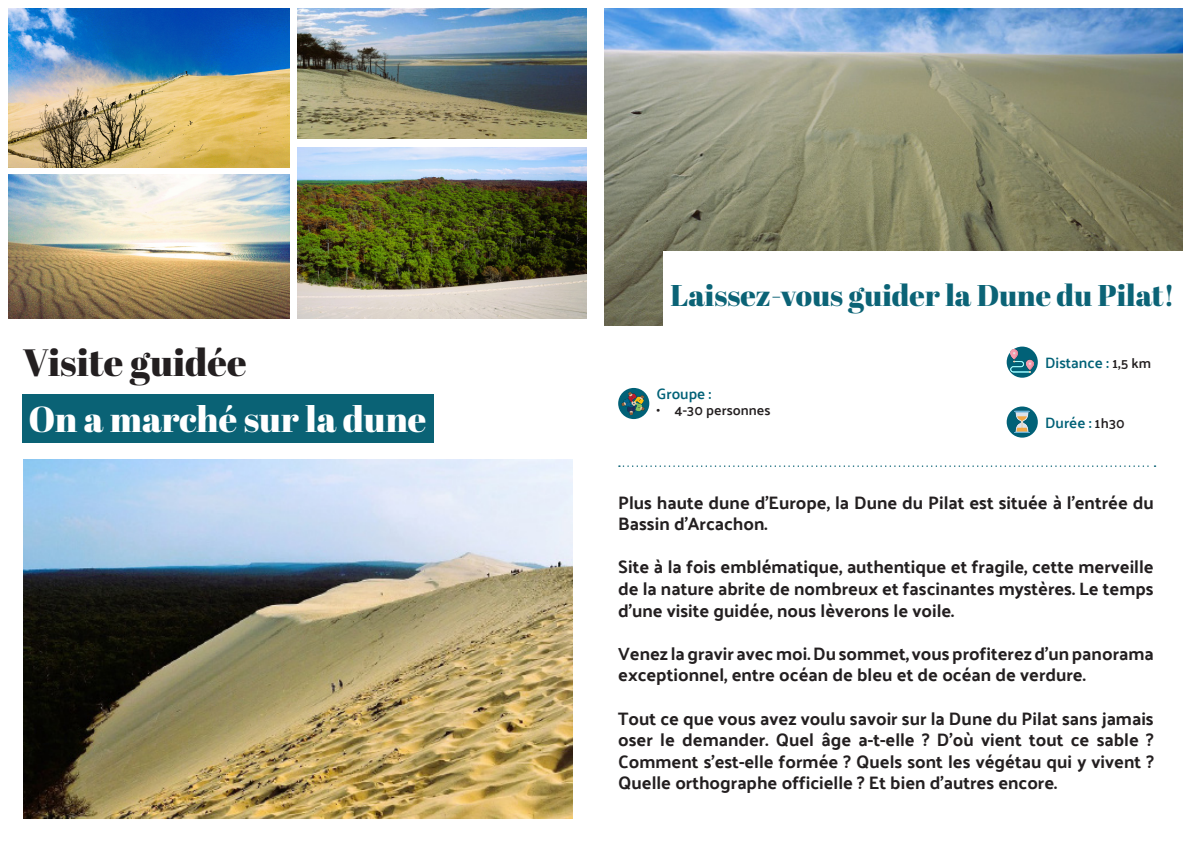
<style>
.page{position:relative;width:1191px;height:842px;background:#fff}
.page>*{position:absolute;margin:0;border:0;box-sizing:border-box;transform-origin:0 0}
.t1{font:38px "Abril Fatface";color:#231f20}
.t2{font:36px "Abril Fatface";color:#fff}
.t3{font:30px "Abril Fatface";color:#0b6376}
.t4{font:700 18px/21.6px "Palanquin";color:#231f20}
.t5{font:600 15px "Palanquin";color:#016177}
.t6{font:600 14px "Palanquin";color:#231f20}
.s1{font-size:14px;color:#231f20}
</style>
<div class="page">
<img style="left:9px;top:9px;width:280px;height:158px">
<img style="left:9px;top:174px;width:280px;height:145px">
<img style="left:298px;top:147px;width:289px;height:172px">
<img style="left:298px;top:9px;width:289px;height:130px">
<div style="left:23px;top:394px;width:411px;height:49px;background:#0a6275"></div>
<img style="left:23px;top:460px;width:550px;height:359px">
<img style="left:604px;top:9px;width:578px;height:317px">
<div style="left:663px;top:251px;width:519px;height:77px;background:#fff"></div>
<svg style="left:1006px;top:406px;width:31px;height:32px"></svg>
<img style="left:1010px;top:411px;width:23px;height:22px">
<svg style="left:1006px;top:347px;width:31px;height:31px"></svg>
<img style="left:1010px;top:349px;width:23px;height:23px">
<div style="left:618px;top:388px;width:31px;height:31px;background:#016177;border-radius:50%"></div>
<img style="left:622px;top:392px;width:22px;height:23px">
<svg style="left:619px;top:465px;width:536px;height:2px"></svg>
<p class="t1" style="left:23px;top:336px;width:225px">Visite guidée</p>
<p class="t2" style="left:28px;top:394px;width:400px">On a marché sur la dune</p>
<p class="t3" style="left:670px;top:274px;width:506px">Laissez-vous guider la Dune du Pilat!</p>
<p class="t5" style="left:656px;top:385px;width:56px">Groupe :</p>
<p class="t6" style="left:656px;top:402px;width:115px">• 4-30 personnes</p>
<p class="t5" style="left:1045px;top:354px;width:108px">Distance : <span class="s1">1,5 km</span></p>
<p class="t5" style="left:1045px;top:414px;width:81px">Durée : <span class="s1">1h30</span></p>
<p class="t4" style="left:618px;top:491px;width:537px">Plus haute dune d’Europe, la Dune du Pilat est située à l’entrée du<br>Bassin d’Arcachon.</p>
<p class="t4" style="left:618px;top:556px;width:537px;text-align:justify">Site à la fois emblématique, authentique et fragile, cette merveille de la nature abrite de nombreux et fascinantes mystères. Le temps d’une visite guidée, nous lèverons le voile.</p>
<p class="t4" style="left:618px;top:643px;width:537px">Venez la gravir avec moi. Du sommet, vous profiterez d’un panorama exceptionnel, entre océan de bleu et de océan de verdure.</p>
<p class="t4" style="left:618px;top:707px;width:537px;text-align:justify">Tout ce que vous avez voulu savoir sur la Dune du Pilat sans jamais oser le demander. Quel âge a-t-elle ? D’où vient tout ce sable ?<br>Comment s’est-elle formée ? Quels sont les végétau qui y vivent ?<br>Quelle orthographe officielle ? Et bien d’autres encore.</p>
</div>
